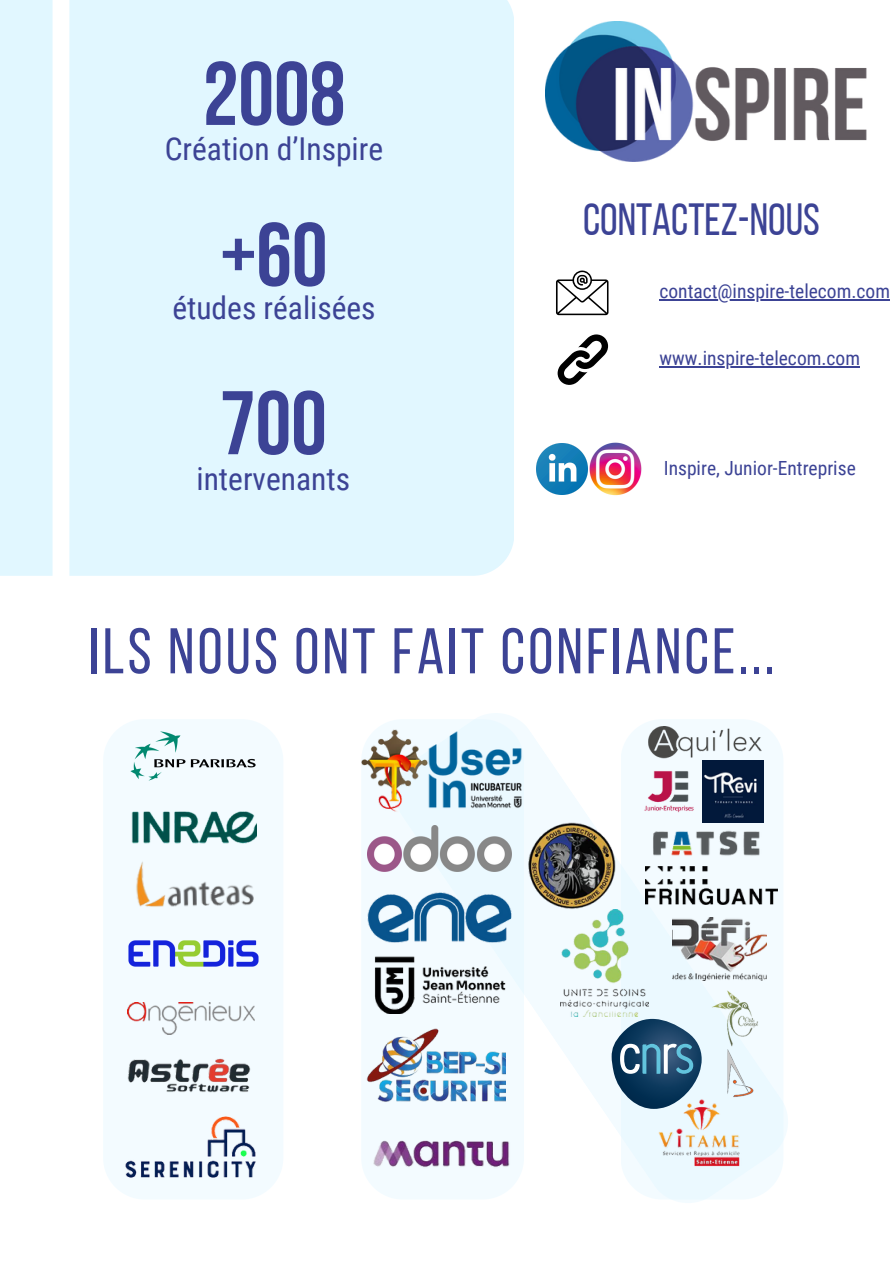
<style>
.page{position:relative;width:894px;height:1264px;background:#fff}
.page>*{position:absolute;margin:0;border:0;box-sizing:border-box;transform-origin:0 0}
.t1{font:700 90px "Bebas Neue";color:#3c4395}
.t2{font:64.35px "Bebas Neue";letter-spacing:.05em;color:#3c4395}
.t3{font:45px "Bebas Neue";color:#3c4395}
.t4{font:31.5px "Roboto Condensed";color:#3c4395}
.t5{font:19.5px "Roboto Condensed";color:#3c4395}
</style>
<div class="page">
<svg style="left:476px;top:713px;width:312px;height:490px;fill:#f3fbff"></svg>
<div style="left:362px;top:719px;width:162px;height:480px;background:#f3fbff"></div>
<div style="left:103px;top:719px;width:180px;height:480px;background:#f3fbff"></div>
<img style="left:528px;top:822px;width:87px;height:87px">
<img style="left:560px;top:909px;width:88px;height:107px">
<img style="left:646px;top:1096px;width:103px;height:75px">
<img style="left:367px;top:892px;width:144px;height:50px">
<img style="left:672px;top:917px;width:93px;height:63px">
<img style="left:706px;top:989px;width:57px;height:58px">
<img style="left:641px;top:817px;width:129px;height:53px">
<img style="left:648px;top:726px;width:115px;height:33px">
<img style="left:362px;top:1028px;width:143px;height:80px">
<img style="left:361px;top:728px;width:66px;height:85px">
<img style="left:640px;top:765px;width:58px;height:52px">
<img style="left:364px;top:1116px;width:150px;height:73px">
<img style="left:362px;top:947px;width:143px;height:66px">
<img style="left:367px;top:825px;width:144px;height:46px">
<img style="left:645px;top:866px;width:132px;height:38px">
<img style="left:701px;top:760px;width:62px;height:62px">
<img style="left:713px;top:1047px;width:43px;height:51px">
<svg style="left:611px;top:1018px;width:90px;height:90px;background:#557993"></svg>
<img style="left:427px;top:730px;width:95px;height:78px">
<img style="left:114px;top:1107px;width:154px;height:78px">
<img style="left:127px;top:1047px;width:132px;height:61px">
<img style="left:103px;top:901px;width:180px;height:104px">
<img style="left:127px;top:1002px;width:128px;height:32px">
<img style="left:127px;top:856px;width:135px;height:57px">
<img style="left:130px;top:803px;width:126px;height:50px">
<img style="left:130px;top:730px;width:126px;height:51px">
<div style="left:0;top:0;width:514px;height:576px;background:#e1f7ff"></div>
<div style="left:53px;top:0;width:16px;height:597px;background:#fff"></div>
<img style="left:545px;top:21px;width:322px;height:141px">
<img style="left:537px;top:443px;width:49px;height:51px">
<img style="left:586px;top:442px;width:56px;height:54px">
<svg style="left:557px;top:334px;width:51px;height:51px"></svg>
<svg style="left:556px;top:270px;width:52px;height:45px"></svg>
<hr style="left:659px;top:299px;width:230px;height:1px;background:#3c4395">
<hr style="left:659px;top:366px;width:200px;height:1px;background:#3c4395">
<h4 class="t1" style="left:203px;top:57px;width:144px">2008</h4>
<h3 class="t4" style="left:165px;top:131px;width:220px">Création d’Inspire</h3>
<p class="t1" style="left:220px;top:218px;width:108px">+60</p>
<p class="t4" style="left:172px;top:290px;width:205px">études réalisées</p>
<p class="t1" style="left:220px;top:387px;width:108px">700</p>
<p class="t4" style="left:196px;top:460px;width:155px">intervenants</p>
<h4 class="t3" style="left:583px;top:201px;width:238px">CONTACTEZ-NOUS</h4>
<h1 class="t5" style="left:659px;top:280px;width:232px">contact@inspire-telecom.com</h1>
<h4 class="t5" style="left:659px;top:347px;width:202px">www.inspire-telecom.com</h4>
<h1 class="t5" style="left:663px;top:456px;width:193px">Inspire, Junior-Entreprise</h1>
<h1 class="t2" style="left:89px;top:625px;width:687px">ILS NOUS ONT FAIT CONFIANCE...</h1>
</div>
